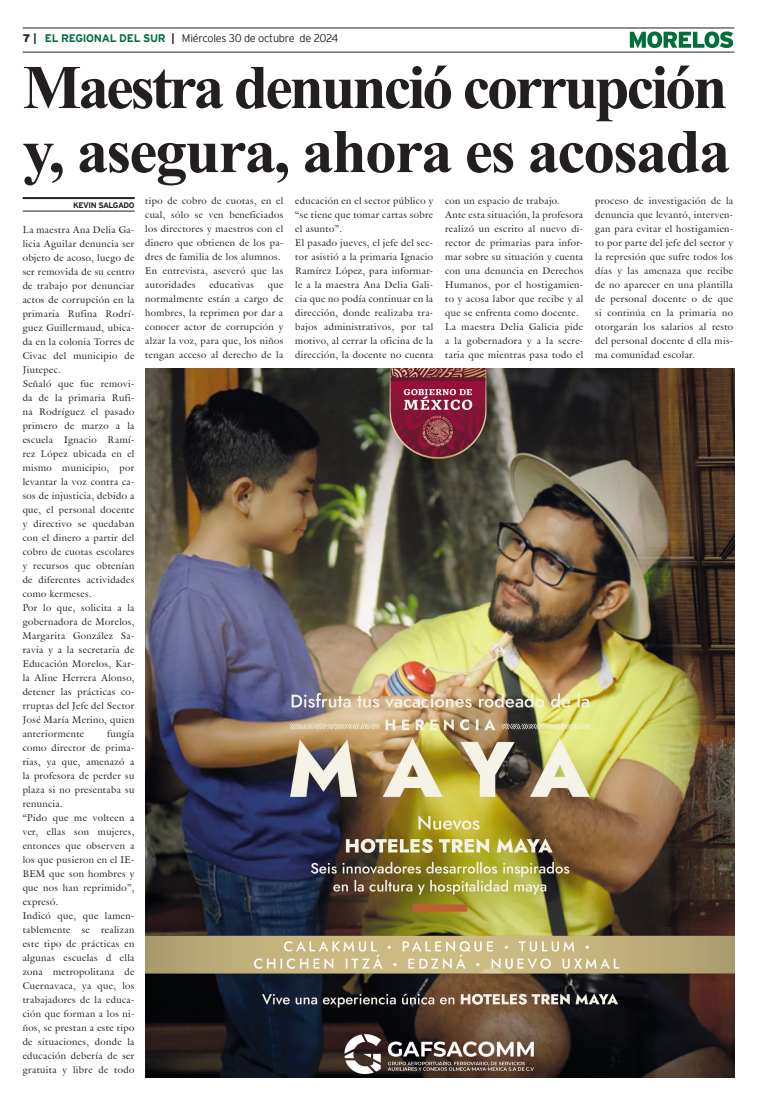
<style>
.page{position:relative;width:757px;height:1106px;background:#fff}
.page>*{position:absolute;margin:0;border:0;box-sizing:border-box;transform-origin:0 0}
.Cabeza_01{font:700 62px "Times New Roman";letter-spacing:-.05em;color:#231f20}
.Cabeza_01-2{font:700 62px "Times New Roman";letter-spacing:-.03em;color:#231f20}
.t1{font:300 11px "Interstate";letter-spacing:-.025em;color:#231f20}
.t2{font:9.5px/14px "Galliard IT Cby BT";letter-spacing:.045em;color:#231f20;text-align:justify}
.t3{font:700 8px "Interstate";letter-spacing:-.05em;color:#231f20}
.s1{font-weight:900}
.s2{font-weight:700}
.s3{font-weight:700;color:#006f3c}
</style>
<div class="page">
<hr style="left:23px;top:28px;width:711px;height:1px;background:#231f20">
<hr style="left:23px;top:52px;width:711px;height:1px;background:#231f20">
<svg style="left:630px;top:31px;width:103px;height:17px"></svg>
<img style="left:145px;top:369px;width:589px;height:708px">
<hr style="left:23px;top:197px;width:112px;height:2px;background:#231f20">
<hr style="left:23px;top:211px;width:112px;height:1px;background:#231f20">
<p class="t1" style="left:23px;top:32px;width:317px"><span class="s1">7</span> <span class="s2">|</span> <span class="s3">EL REGIONAL DEL SUR</span> <span class="s2">|</span> Miércoles 30 de octubre de 2024</p>
<p class="Cabeza_01" style="left:23px;top:43px;width:706px">Maestra denunció corrupción</p>
<p class="Cabeza_01-2" style="left:23px;top:107px;width:709px">y, asegura, ahora es acosada</p>
<p class="t3" style="left:73px;top:200px;width:63px">KEVIN SALGADO</p>
<p class="t2" style="left:145px;top:194px;width:139px">tipo de cobro de cuotas, en el cual, sólo se ven beneficiados los directores y maestros con el dinero que obtienen de los pa&shy;dres de familia de los alumnos.</p>
<p class="t2" style="left:145px;top:264px;width:139px">En entrevista, aseveró que las autoridades</p>
<p class="t2" style="left:295px;top:194px;width:140px">educación en el sector público y “se tiene que tomar cartas sobre el asunto”.</p>
<p class="t2" style="left:295px;top:236px;width:140px">El pasado jueves, el jefe del sec&shy;tor asistió a la primaria Ignacio Ramírez López, para informar&shy;le a la maestra Ana Delia Gali&shy;cia que no podía continuar en la dirección, donde realizaba tra&shy;bajos administrativos, por tal motivo, al cerrar la oficina de la dirección, la docente no cuenta</p>
<p class="t2" style="left:595px;top:194px;width:140px">proceso de investigación de la denuncia que levantó, interven&shy;gan para evitar el hostigamien&shy;to por parte del jefe del sector y la represión que sufre todos los días y las amenaza que recibe de no aparecer en una plantilla de personal docente o de que si continúa en la primaria no otorgarán los salarios al resto del personal docente d ella mis&shy;ma comunidad escolar.</p>
<p class="t2" style="left:445px;top:194px;width:116px">con un espacio de trabajo.</p>
<p class="t2" style="left:445px;top:208px;width:139px">Ante esta situación, la profesora realizó un escrito al nuevo di&shy;rector de primarias para infor&shy;mar sobre su situación y cuenta con una denuncia en Derechos Humanos, por el hostigamien&shy;to y acosa labor que recibe y al que se enfrenta como docente.</p>
<p class="t2" style="left:445px;top:320px;width:139px">La maestra Delia Galicia pide a la gobernadora y a la secre&shy;taria que mientras pasa todo el</p>
<p class="t2" style="left:23px;top:222px;width:113px">La maestra Ana Delia Ga&shy;licia Aguilar denuncia ser objeto de acoso, luego de ser removida de su centro de trabajo por denunciar actos de corrupción en la primaria Rufina Rodrí&shy;guez Guillermaud, ubica&shy;da en la colonia Torres de Civac del municipio de Jiutepec.</p>
<p class="t2" style="left:23px;top:376px;width:113px">Señaló que fue removi&shy;da de la primaria Rufi&shy;na Rodríguez el pasado primero de marzo a la escuela Ignacio Ramí&shy;rez López ubicada en el mismo municipio, por levantar la voz contra ca&shy;sos de injusticia, debido a que, el personal docente y directivo se quedaban con el dinero a partir del cobro de cuotas escolares y recursos que obtenían de diferentes actividades como kermeses.</p>
<p class="t2" style="left:23px;top:600px;width:113px">Por lo que, solicita a la gobernadora de Morelos, Margarita González Sa&shy;ravia y a la secretaria de Educación Morelos, Kar&shy;la Aline Herrera Alonso, detener las prácticas co&shy;rruptas del Jefe del Sector José María Merino, quien anteriormente</p>
<p class="t2" style="left:209px;top:278px;width:46px">educativas</p>
<p class="t2" style="left:145px;top:278px;width:140px;text-indent:122px">que normalmente están a cargo de hombres, la reprimen por dar a conocer actor de corrupción y alzar la voz, para que, los niños tengan acceso al derecho de la</p>
<p class="t2" style="left:23px;top:726px;width:113px;text-indent:84px">fungía como director de prima&shy;rias, ya que, amenazó a la profesora de perder su plaza si no presentaba su renuncia.</p>
<p class="t2" style="left:23px;top:810px;width:113px">“Pido que me volteen a ver, ellas son mujeres, entonces que observen a los que pusieron en el IE-BEM que son hombres y que nos han reprimido”, expresó.</p>
<p class="t2" style="left:23px;top:908px;width:113px">Indicó que, que lamen&shy;tablemente se realizan este tipo de prácticas en algunas escuelas d ella zona metropolitana de Cuernavaca, ya que, los trabajadores de la educa&shy;ción que forman a los ni&shy;ños, se prestan a este tipo de situaciones, donde la educación debería de ser gratuita y libre de todo</p>
</div>
